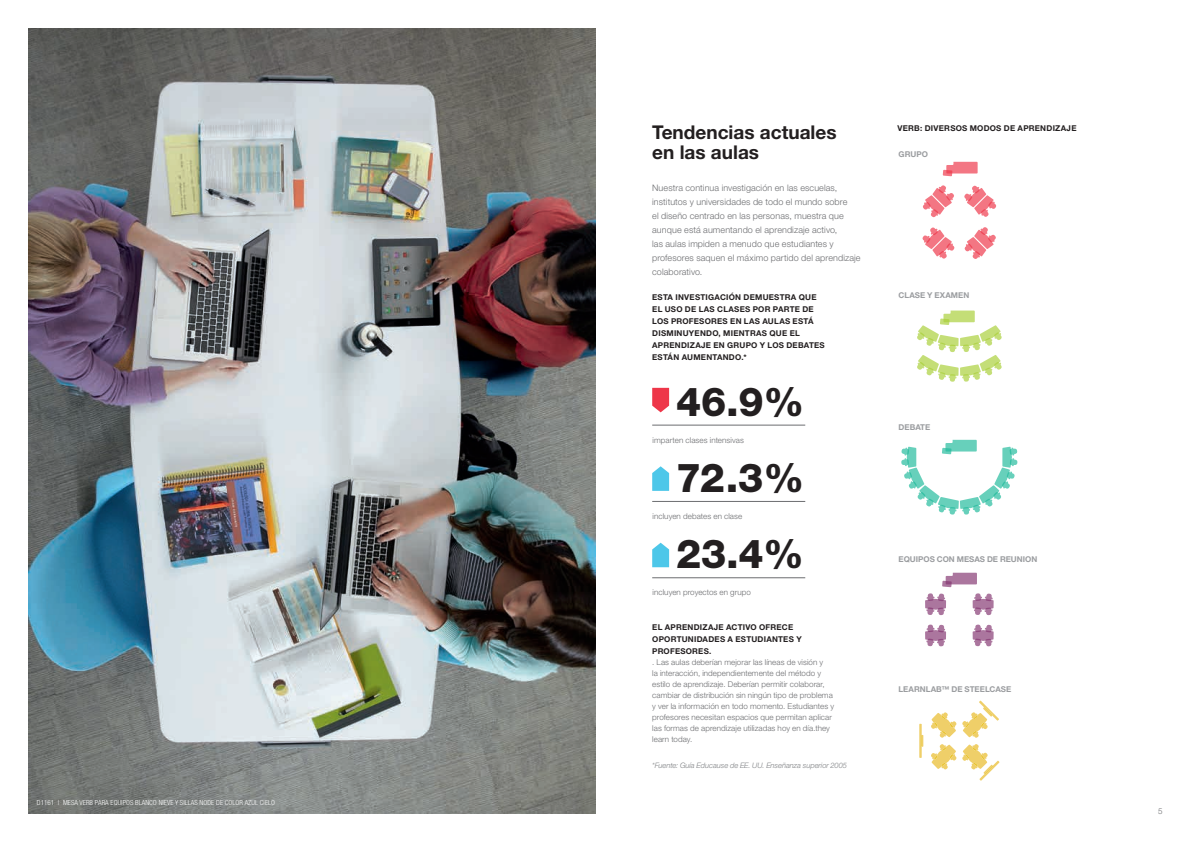
<style>
.page{position:relative;width:1191px;height:842px;background:#fff}
.page>*{position:absolute;margin:0;border:0;box-sizing:border-box;transform-origin:0 0}
.t1{font:800 40px "Helvetica Neue";color:#231f20}
.t2{font:700 19px/20px "Helvetica Neue LT Pro";color:#231f20}
.t3{font:300 9px/14px "Helvetica Neue LT Pro";letter-spacing:.01em;color:#6c6d70}
.t4{font:300 8px/11px "Helvetica Neue LT Pro";letter-spacing:.01em;color:#6c6d70}
.t5{font:700 8px/12px "Helvetica Neue LT Pro";letter-spacing:.03em;color:#231f20}
.t6{font:700 8px "Helvetica Neue LT Pro";color:#9b9da0}
.t7{font:italic 300 7.5px "Helvetica Neue LT Pro";letter-spacing:-.005em;color:#7e8083}
.t8{font:300 condensed 7px "Helvetica Neue LT Pro";letter-spacing:.01em;color:#fff}
</style>
<div class="page">
<img style="left:28px;top:28px;width:567px;height:786px">
<svg style="left:652px;top:388px;width:17px;height:24px"></svg>
<hr style="left:652px;top:425px;width:153px;height:1px;background:#6c6d70">
<svg style="left:652px;top:466px;width:17px;height:25px"></svg>
<hr style="left:652px;top:501px;width:153px;height:1px;background:#6c6d70">
<svg style="left:652px;top:543px;width:17px;height:24px"></svg>
<hr style="left:652px;top:577px;width:153px;height:1px;background:#6c6d70">
<svg style="left:942px;top:162px;width:35px;height:14px"></svg>
<svg style="left:964px;top:185px;width:32px;height:32px"></svg>
<svg style="left:923px;top:185px;width:31px;height:33px"></svg>
<svg style="left:922px;top:227px;width:33px;height:32px"></svg>
<svg style="left:964px;top:227px;width:32px;height:32px"></svg>
<svg style="left:917px;top:311px;width:85px;height:71px"></svg>
<svg style="left:901px;top:440px;width:116px;height:75px"></svg>
<div style="left:925px;top:600px;width:21px;height:8px;background:#ab769e"></div>
<svg style="left:926px;top:593px;width:19px;height:8px"></svg>
<svg style="left:926px;top:607px;width:19px;height:8px"></svg>
<div style="left:925px;top:631px;width:21px;height:9px;background:#ab769e"></div>
<svg style="left:926px;top:624px;width:19px;height:8px"></svg>
<svg style="left:926px;top:639px;width:19px;height:7px"></svg>
<div style="left:972px;top:600px;width:21px;height:8px;background:#ab769e"></div>
<svg style="left:974px;top:593px;width:18px;height:8px"></svg>
<svg style="left:974px;top:607px;width:18px;height:8px"></svg>
<div style="left:972px;top:631px;width:21px;height:9px;background:#ab769e"></div>
<svg style="left:974px;top:624px;width:18px;height:8px"></svg>
<svg style="left:974px;top:639px;width:18px;height:7px"></svg>
<svg style="left:942px;top:573px;width:35px;height:14px"></svg>
<svg style="left:931px;top:701px;width:68px;height:37px"></svg>
<svg style="left:931px;top:744px;width:68px;height:37px"></svg>
<svg style="left:919px;top:724px;width:4px;height:34px"></svg>
<p class="t8" style="left:37px;top:799px;width:240px">D1161 | MESA VERB PARA EQUIPOS BLANCO NIEVE Y SILLAS NODE DE COLOR AZUL CIELO</p>
<h2 class="t2" style="left:652px;top:122px;width:186px">Tendencias actuales en las aulas</h2>
<p class="t3" style="left:652px;top:181px;width:210px">Nuestra continua investigación en las escuelas, institutos y universidades de todo el mundo sobre<br>el diseño centrado en las personas, muestra que aunque está aumentando el aprendizaje activo,<br>las aulas impiden a menudo que estudiantes y profesores saquen el máximo partido del aprendizaje colaborativo.</p>
<p class="t5" style="left:652px;top:291px;width:174px">ESTA INVESTIGACIÓN DEMUESTRA QUE<br>EL USO DE LAS CLASES POR PARTE DE<br>LOS PROFESORES EN LAS AULAS ESTÁ<br>DISMINUYENDO, MIENTRAS QUE EL<br>APRENDIZAJE EN GRUPO Y LOS DEBATES<br>ESTÁN AUMENTANDO.*</p>
<h1 class="t1" style="left:676px;top:378px;width:130px">46.9%</h1>
<p class="t4" style="left:652px;top:434px;width:93px">imparten clases intensivas</p>
<h1 class="t1" style="left:676px;top:454px;width:129px">72.3%</h1>
<p class="t4" style="left:652px;top:511px;width:91px">incluyen debates en clase</p>
<h1 class="t1" style="left:676px;top:530px;width:129px">23.4%</h1>
<p class="t4" style="left:652px;top:587px;width:100px">incluyen proyectos en grupo</p>
<p class="t5" style="left:652px;top:621px;width:151px">EL APRENDIZAJE ACTIVO OFRECE<br>OPORTUNIDADES A ESTUDIANTES Y<br>PROFESORES.</p>
<p class="t4" style="left:652px;top:656px;width:183px">. Las aulas deberían mejorar las líneas de visión y<br>la interacción, independientemente del método y estilo de aprendizaje. Deberían permitir colaborar, cambiar de distribución sin ningún tipo de problema y ver la información en todo momento. Estudiantes y profesores necesitan espacios que permitan aplicar las formas de aprendizaje utilizadas hoy en día.they learn today.</p>
<p class="t7" style="left:652px;top:761px;width:196px">*Fuente: Guía Educause de EE. UU. Enseñanza superior 2005</p>
<p class="t5" style="left:897px;top:122px;width:180px">VERB: DIVERSOS MODOS DE APRENDIZAJE</p>
<p class="t6" style="left:898px;top:149px;width:31px">GRUPO</p>
<p class="t6" style="left:898px;top:290px;width:72px">CLASE Y EXAMEN</p>
<p class="t6" style="left:898px;top:422px;width:33px">DEBATE</p>
<p class="t6" style="left:898px;top:554px;width:140px">EQUIPOS CON MESAS DE REUNION</p>
<p class="t6" style="left:898px;top:684px;width:114px">LEARNLAB™ DE STEELCASE</p>
<p class="t4" style="left:1158px;top:805px;width:6px">5</p>
</div>
